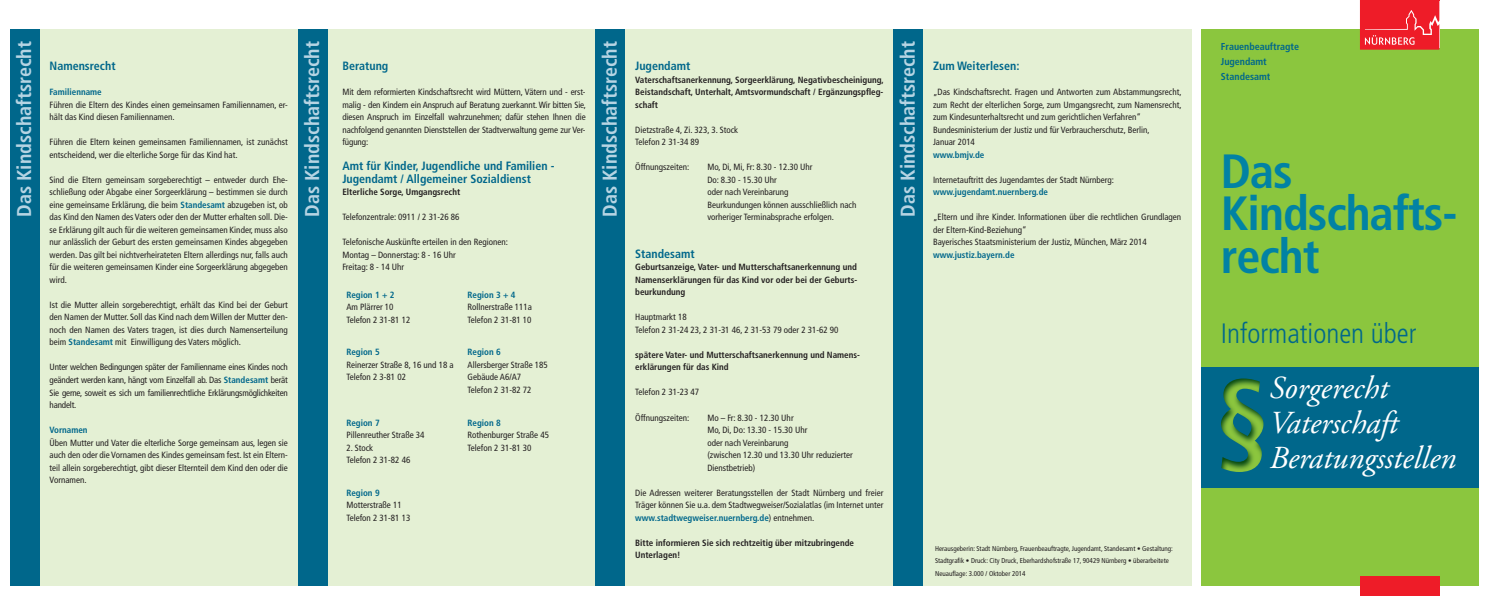
<style>
.page{position:relative;width:1489px;height:596px;background:#fff}
.page>*{position:absolute;margin:0;border:0;box-sizing:border-box;transform-origin:0 0}
.t1{font:700 condensed 48px/42.5px "Frutiger LT Std";letter-spacing:-.02em;color:#0182a4}
.t2{font:italic 32px/35px "Adobe Garamond Pro";color:#fff}
.t3{font:300 condensed 28px "Frutiger LT Std";color:#00678b}
.t4{font:700 condensed 20px "Frutiger LT Std";color:#b6d4e3}
.t5{font:700 condensed 12px/12.5px "Frutiger LT Std";color:#00678b}
.t6{font:700 condensed 10px/15px "Frutiger LT Std";color:#00678b}
.t7{font:condensed 9px/12.5px "Frutiger LT Std";color:#231f20}
.t8{font:700 condensed 9px/12.5px "Frutiger LT Std";color:#231f20;text-align:justify}
.t9{font:700 condensed 9px "Frutiger LT Std";color:#00678b}
.t10{font:condensed 7px/12.5px "Frutiger LT Std";color:#231f20}
.s1{font-weight:700;color:#00678b}
</style>
<div class="page">
<div style="left:10px;top:30px;width:1181px;height:555px;background:#e4f0d4"></div>
<div style="left:1201px;top:30px;width:277px;height:555px;background:#8bc63e"></div>
<div style="left:1359px;top:575px;width:80px;height:20px;background:#ee1c28"></div>
<svg style="left:1359px;top:0;width:80px;height:50px;background:#ee303a"></svg>
<div style="left:298px;top:30px;width:29px;height:555px;background:#00678b"></div>
<div style="left:10px;top:30px;width:30px;height:555px;background:#00678b"></div>
<div style="left:595px;top:30px;width:30px;height:555px;background:#00678b"></div>
<div style="left:893px;top:30px;width:30px;height:555px;background:#00678b"></div>
<div style="left:1201px;top:366px;width:277px;height:121px;background:#00678b"></div>
<img style="left:1221px;top:378px;width:42px;height:93px">
<h3 class="t4" style="left:12px;top:217px;width:177px;rotate:-90deg">Das Kindschaftsrecht</h3>
<h3 class="t4" style="left:300px;top:217px;width:177px;rotate:-90deg">Das Kindschaftsrecht</h3>
<h3 class="t4" style="left:598px;top:217px;width:177px;rotate:-90deg">Das Kindschaftsrecht</h3>
<h3 class="t4" style="left:895px;top:217px;width:177px;rotate:-90deg">Das Kindschaftsrecht</h3>
<h3 class="t5" style="left:50px;top:60px;width:67px">Namensrecht</h3>
<p class="t9" style="left:50px;top:87px;width:54px">Familienname</p>
<p class="t7" style="left:50px;top:98px;width:240px">Führen die Eltern des Kindes einen gemeinsamen Familiennamen, er&shy;hält das Kind diesen Familiennamen.</p>
<p class="t7" style="left:50px;top:136px;width:240px">Führen die Eltern keinen gemeinsamen Familiennamen, ist zunächst entscheidend, wer die elterliche Sorge für das Kind hat.</p>
<p class="t7" style="left:50px;top:173px;width:240px;text-align:justify">Sind die Eltern gemeinsam sorgeberechtigt – entweder durch Ehe&shy;schließung oder Abgabe einer Sorgeerklärung – bestimmen sie durch eine gemeinsame Erklärung, die beim <span class="s1">Standesamt</span> abzugeben ist, ob das Kind den Namen des Vaters oder den der Mutter erhalten soll. Die&shy;se Erklärung gilt auch für die weiteren gemeinsamen Kinder, muss also nur anlässlich der Geburt des ersten gemeinsamen Kindes abgegeben werden. Das gilt bei nichtverheirateten Eltern allerdings nur, falls auch für die weiteren gemeinsamen Kinder eine Sorgeerklärung abgegeben wird.</p>
<p class="t7" style="left:50px;top:298px;width:240px;text-align:justify">Ist die Mutter allein sorgeberechtigt, erhält das Kind bei der Geburt den Namen der Mutter. Soll das Kind nach dem Willen der Mutter den&shy;noch den Namen des Vaters tragen, ist dies durch Namenserteilung beim <span class="s1">Standesamt</span> mit Einwilligung des Vaters möglich.</p>
<p class="t7" style="left:50px;top:361px;width:240px;text-align:justify">Unter welchen Bedingungen später der Familienname eines Kindes noch geändert werden kann, hängt vom Einzelfall ab. Das <span class="s1">Standesamt</span> berät Sie gerne, soweit es sich um familienrechtliche Erklärungsmöglichkeiten handelt.</p>
<p class="t9" style="left:50px;top:424px;width:40px">Vornamen</p>
<p class="t7" style="left:50px;top:436px;width:240px;text-align:justify">Üben Mutter und Vater die elterliche Sorge gemeinsam aus, legen sie auch den oder die Vornamen des Kindes gemeinsam fest. Ist ein Eltern&shy;teil allein sorgeberechtigt, gibt dieser Elternteil dem Kind den oder die Vornamen.</p>
<h3 class="t5" style="left:635px;top:60px;width:57px">Jugendamt</h3>
<p class="t8" style="left:635px;top:73px;width:250px">Vaterschaftsanerkennung, Sorgeerklärung, Negativbescheinigung, Beistandschaft, Unterhalt, Amtsvormundschaft / Ergänzungspfleg&shy;schaft</p>
<p class="t7" style="left:635px;top:123px;width:104px">Dietzstraße 4, Zi. 323, 3. Stock<br>Telefon 2 31-34 89</p>
<p class="t7" style="left:635px;top:161px;width:55px">Öffnungszeiten:</p>
<p class="t7" style="left:707px;top:161px;width:151px">Mo, Di, Mi, Fr: 8.30 - 12.30 Uhr<br>Do: 8.30 - 15.30 Uhr<br>oder nach Vereinbarung<br>Beurkundungen können ausschließlich nach vorheriger Terminabsprache erfolgen.</p>
<h3 class="t5" style="left:635px;top:247px;width:61px">Standesamt</h3>
<p class="t8" style="left:635px;top:261px;width:223px">Geburtsanzeige, Vater- und Mutterschaftsanerkennung und Namenserklärungen für das Kind vor oder bei der Geburts&shy;beurkundung</p>
<p class="t7" style="left:635px;top:311px;width:205px">Hauptmarkt 18<br>Telefon 2 31-24 23, 2 31-31 46, 2 31-53 79 oder 2 31-62 90</p>
<p class="t8" style="left:635px;top:348px;width:226px">spätere Vater- und Mutterschaftsanerkennung und Namens&shy;erklärungen für das Kind</p>
<p class="t7" style="left:635px;top:386px;width:65px">Telefon 2 31-23 47</p>
<p class="t7" style="left:635px;top:411px;width:55px">Öffnungszeiten:</p>
<p class="t7" style="left:707px;top:411px;width:147px">Mo – Fr: 8.30 - 12.30 Uhr<br>Mo, Di, Do: 13.30 - 15.30 Uhr<br>oder nach Vereinbarung<br>(zwischen 12.30 und 13.30 Uhr reduzierter<br>Dienstbetrieb)</p>
<p class="t7" style="left:635px;top:486px;width:250px;text-align:justify">Die Adressen weiterer Beratungsstellen der Stadt Nürnberg und freier Träger können Sie u.a. dem Stadtwegweiser/Sozialatlas (im Internet unter <span class="s1">www.stadtwegweiser.nuernberg.de</span>) entnehmen.</p>
<p class="t8" style="left:635px;top:536px;width:220px">Bitte informieren Sie sich rechtzeitig über mitzubringende<br>Unterlagen!</p>
<h3 class="t5" style="left:342px;top:60px;width:47px">Beratung</h3>
<p class="t7" style="left:342px;top:86px;width:245px;text-align:justify">Mit dem reformierten Kindschaftsrecht wird Müttern, Vätern und - erst&shy;malig - den Kindern ein Anspruch auf Beratung zuerkannt. Wir bitten Sie, diesen Anspruch im Einzelfall wahrzunehmen; dafür stehen Ihnen die nachfolgend genannten Dienststellen der Stadtverwaltung gerne zur Ver&shy;fügung:</p>
<h3 class="t5" style="left:342px;top:160px;width:213px">Amt für Kinder, Jugendliche und Familien -<br>Jugendamt / Allgemeiner Sozialdienst</h3>
<p class="t8" style="left:342px;top:186px;width:119px">Elterliche Sorge, Umgangsrecht</p>
<p class="t7" style="left:342px;top:211px;width:118px">Telefonzentrale: 0911 / 2 31-26 86</p>
<p class="t7" style="left:342px;top:236px;width:167px">Telefonische Auskünfte erteilen in den Regionen:<br>Montag – Donnerstag: 8 - 16 Uhr<br>Freitag: 8 - 14 Uhr</p>
<p class="t9" style="left:346px;top:289px;width:49px">Region 1 + 2</p>
<p class="t7" style="left:346px;top:301px;width:65px">Am Plärrer 10<br>Telefon 2 31-81 12</p>
<p class="t9" style="left:467px;top:289px;width:49px">Region 3 + 4</p>
<p class="t7" style="left:467px;top:301px;width:66px">Rollnerstraße 111a<br>Telefon 2 31-81 10</p>
<p class="t9" style="left:346px;top:347px;width:35px">Region 5</p>
<p class="t7" style="left:346px;top:358px;width:109px">Reinerzer Straße 8, 16 und 18 a<br>Telefon 2 3-81 02</p>
<p class="t9" style="left:467px;top:347px;width:35px">Region 6</p>
<p class="t7" style="left:467px;top:358px;width:82px">Allersberger Straße 185<br>Gebäude A6/A7<br>Telefon 2 31-82 72</p>
<p class="t9" style="left:346px;top:417px;width:35px">Region 7</p>
<p class="t7" style="left:346px;top:428px;width:80px">Pillenreuther Straße 34</p>
<p class="t7" style="left:346px;top:441px;width:65px">2. Stock<br>Telefon 2 31-82 46</p>
<p class="t9" style="left:467px;top:417px;width:35px">Region 8</p>
<p class="t7" style="left:467px;top:428px;width:83px">Rothenburger Straße 45<br>Telefon 2 31-81 30</p>
<p class="t9" style="left:346px;top:487px;width:35px">Region 9</p>
<p class="t7" style="left:346px;top:498px;width:65px">Motterstraße 11<br>Telefon 2 31-81 13</p>
<h3 class="t5" style="left:933px;top:60px;width:88px">Zum Weiterlesen:</h3>
<p class="t7" style="left:933px;top:86px;width:250px">„Das Kindschaftsrecht. Fragen und Antworten zum Abstammungsrecht, zum Recht der elterlichen Sorge, zum Umgangsrecht, zum Namensrecht, zum Kindesunterhaltsrecht und zum gerichtlichen Verfahren“ Bundesministerium der Justiz und für Verbraucherschutz, Berlin,<br>Januar 2014</p>
<p class="t9" style="left:933px;top:149px;width:53px">www.bmjv.de</p>
<p class="t7" style="left:933px;top:173px;width:182px">Internetauftritt des Jugendamtes der Stadt Nürnberg:</p>
<p class="t9" style="left:933px;top:187px;width:116px">www.jugendamt.nuernberg.de</p>
<p class="t7" style="left:933px;top:211px;width:250px">„Eltern und ihre Kinder. Informationen über die rechtlichen Grundlagen der Eltern-Kind-Beziehung“<br>Bayerisches Staatsministerium der Justiz, München, März 2014</p>
<p class="t9" style="left:933px;top:249px;width:83px">www.justiz.bayern.de</p>
<p class="t10" style="left:935px;top:541px;width:239px">Herausgeberin: Stadt Nürnberg, Frauenbeauftragte, Jugendamt, Standesamt • Gestaltung:<br>Stadtgrafik • Druck: City Druck, Eberhardshofstraße 17, 90429 Nürnberg • überarbeitete<br>Neuauflage: 3.000 / Oktober 2014</p>
<p class="t6" style="left:1220px;top:39px;width:80px">Frauenbeauftragte<br>Jugendamt<br>Standesamt</p>
<h1 class="t1" style="left:1220px;top:150px;width:238px">Das<br>Kindschafts&shy;recht</h1>
<h3 class="t3" style="left:1220px;top:317px;width:197px">Informationen über</h3>
<h2 class="t2" style="left:1269px;top:371px;width:188px">Sorgerecht<br>Vaterschaft<br>Beratungsstellen</h2>
</div>
